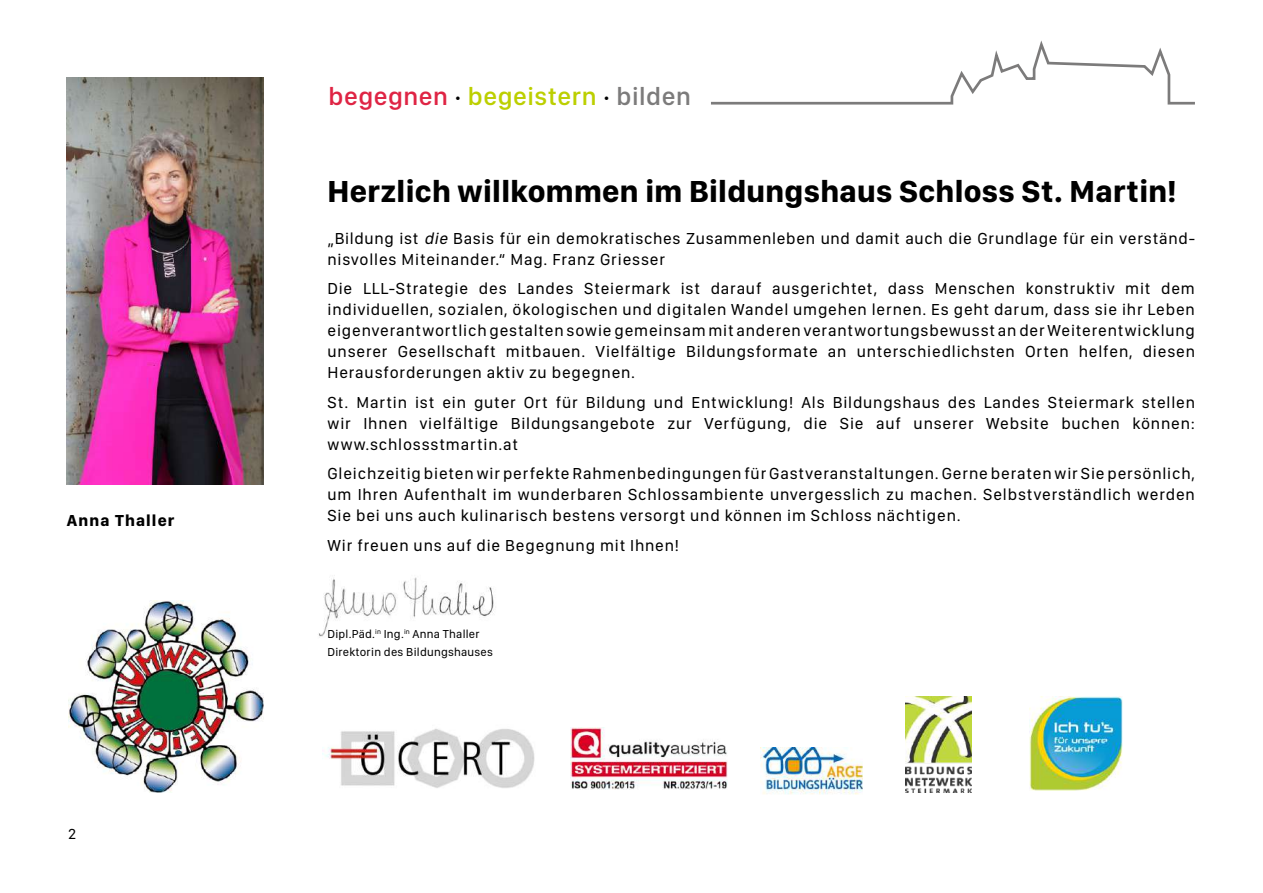
<style>
.page{position:relative;width:1263px;height:893px;background:#fff}
.page>*{position:absolute;margin:0;border:0;box-sizing:border-box;transform-origin:0 0}
.t1{font:700 31.5px "SF Compact Display";letter-spacing:.01em;color:#000}
.t2{font:500 25.8px "SF Compact Display";letter-spacing:.02em;color:#bccf00}
.t3{font:16.5px/21px "SF Compact Display";letter-spacing:.05em;color:#000;text-align:justify}
.t4{font:700 16.5px "SF Compact Display";letter-spacing:.07em;color:#000}
.t5{font:15px "SF Compact Display";color:#000}
.t6{font:12px/18px "SF Compact Display";letter-spacing:.02em;color:#000}
.s1{color:#df2444}
.s2{color:#000}
.s3{color:#7c7b7b}
.s4{font-style:italic}
</style>
<div class="page">
<img style="left:319px;top:575px;width:175px;height:62px">
<img style="left:68px;top:601px;width:195px;height:191px">
<img style="left:322px;top:728px;width:213px;height:60px">
<img style="left:570px;top:727px;width:158px;height:62px">
<img style="left:760px;top:748px;width:102px;height:46px">
<img style="left:906px;top:697px;width:66px;height:95px">
<img style="left:1029px;top:697px;width:94px;height:93px">
<img style="left:67px;top:78px;width:196px;height:407px">
<svg style="left:711px;top:40px;width:484px;height:65px"></svg>
<p class="t4" style="left:67px;top:511px;width:109px">Anna Thaller</p>
<p class="t5" style="left:68px;top:825px;width:10px">2</p>
<h2 class="t2" style="left:328px;top:81px;width:364px"><span class="s1">begegnen</span> <span class="s2">·</span> begeistern <span class="s2">·</span> <span class="s3">bilden</span></h2>
<h1 class="t1" style="left:328px;top:173px;width:850px">Herzlich willkommen im Bildungshaus Schloss St. Martin!</h1>
<p class="t3" style="left:327px;top:228px;width:869px">„Bildung ist <span class="s4">die</span> Basis für ein demokratisches Zusammenleben und damit auch die Grundlage für ein verständ&shy;nisvolles Miteinander.“ Mag. Franz Griesser</p>
<p class="t3" style="left:327px;top:278px;width:869px">Die LLL-Strategie des Landes Steiermark ist darauf ausgerichtet, dass Menschen konstruktiv mit dem individuellen, sozialen, ökologischen und digitalen Wandel umgehen lernen. Es geht darum, dass sie ihr Leben eigenverantwortlich gestalten sowie gemeinsam mit anderen verantwortungsbewusst an der Weiterentwicklung unserer Gesellschaft mitbauen. Vielfältige Bildungsformate an unterschiedlichsten Orten helfen, diesen Herausforderungen aktiv zu begegnen.</p>
<p class="t3" style="left:327px;top:392px;width:869px">St. Martin ist ein guter Ort für Bildung und Entwicklung! Als Bildungshaus des Landes Steiermark stellen wir Ihnen vielfältige Bildungsangebote zur Verfügung, die Sie auf unserer Website buchen können: www.schlossstmartin.at</p>
<p class="t3" style="left:327px;top:463px;width:869px">Gleichzeitig bieten wir perfekte Rahmenbedingungen für Gastveranstaltungen. Gerne beraten wir Sie persönlich, um Ihren Aufenthalt im wunderbaren Schlossambiente unvergesslich zu machen. Selbstverständlich werden Sie bei uns auch kulinarisch bestens versorgt und können im Schloss nächtigen.</p>
<p class="t3" style="left:327px;top:535px;width:353px">Wir freuen uns auf die Begegnung mit Ihnen!</p>
<p class="t6" style="left:328px;top:625px;width:167px">Dipl.Päd.<sup>in</sup> Ing.<sup>in</sup> Anna Thaller<br>Direktorin des Bildungshauses</p>
</div>
